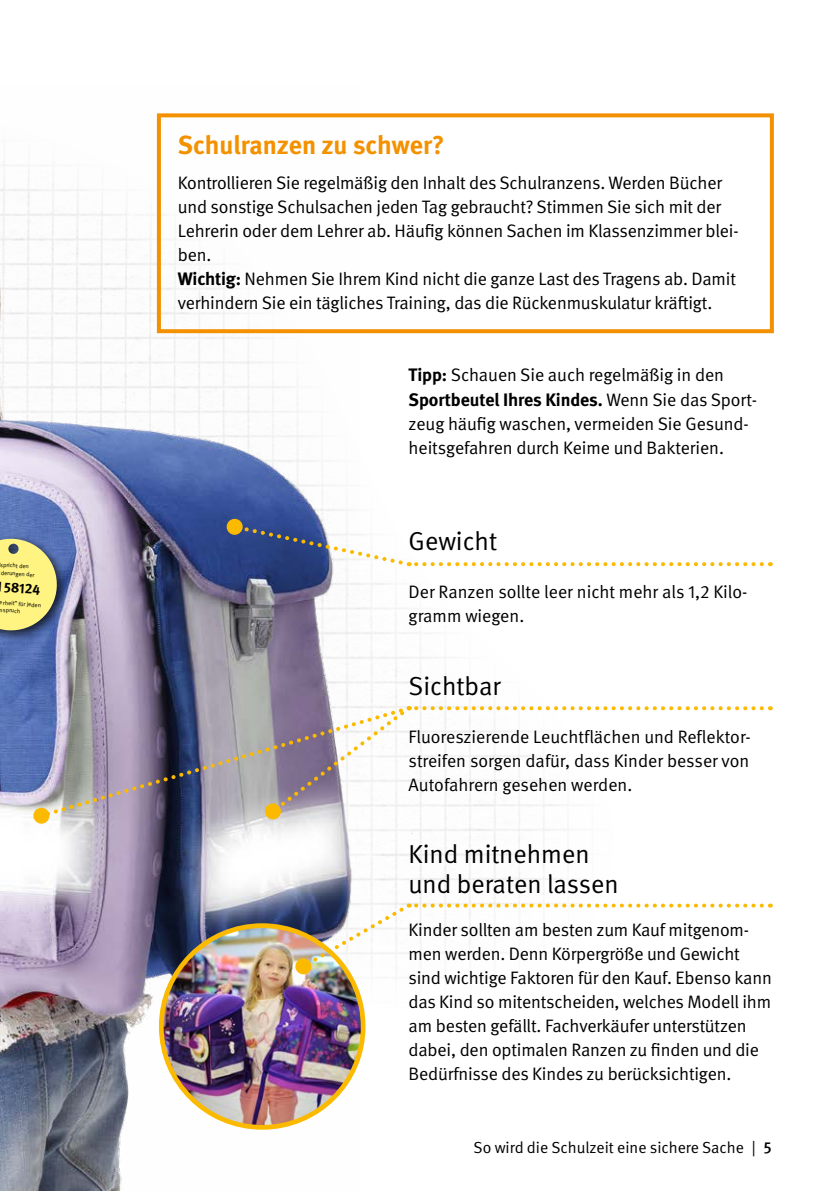
<style>
.page{position:relative;width:840px;height:1191px;background:#fff}
.page>*{position:absolute;margin:0;border:0;box-sizing:border-box;transform-origin:0 0}
._01_Überschriften_Infografik_1{font:26px/30px "DGUV Meta";color:#000}
._01_Überschriften_Ü2{font:700 26px "DGUV Meta";letter-spacing:-.005em;color:#f39100}
._02_Fließtext_Fließtext{font:18px/24px "DGUV Meta";letter-spacing:-.01em;color:#000}
.t1{font:16px "DGUV Meta";color:#000}
.t2{font:700 14px "DGUV Meta";color:#000}
.t3{font:6px/8px "DGUV Meta";color:#000}
.s1{font-weight:700}
.s2{font-weight:500}
</style>
<div class="page">
<img style="left:359px;top:333px;width:255px;height:675px">
<img style="left:0;top:113px;width:359px;height:1078px">
<div style="left:157px;top:113px;width:616px;height:220px;border:4px solid #f39100"></div>
<div style="left:0;top:533px;width:69px;height:110px;background:#000;opacity:.75"></div>
<svg style="left:0;top:537px;width:58px;height:95px;background:#d1ce82"></svg>
<svg style="left:234px;top:523px;width:527px;height:44px"></svg>
<div style="left:226px;top:519px;width:16px;height:16px;background:#fbba00;border-radius:50%"></div>
<svg style="left:40px;top:705px;width:366px;height:114px;background:#918e9d"></svg>
<svg style="left:270px;top:706px;width:491px;height:108px"></svg>
<div style="left:33px;top:807px;width:16px;height:16px;background:#fbba00;border-radius:50%"></div>
<img style="left:161px;top:925px;width:202px;height:200px">
<div style="left:159px;top:923px;width:206px;height:206px;border:5px solid #fbba00;border-radius:50%"></div>
<svg style="left:301px;top:903px;width:460px;height:66px"></svg>
<div style="left:295px;top:958px;width:16px;height:16px;background:#fbba00;border-radius:50%"></div>
<p class="t3" style="left:0;top:560px;width:37px;rotate:4deg">spricht den rderungen der</p>
<p class="t2" style="left:5px;top:578px;width:37px;rotate:4deg">58124</p>
<p class="t3" style="left:0;top:599px;width:43px;line-height:7.2px;rotate:4deg">erheit“ für jeden nspruch</p>
<h3 class="_01_Überschriften_Ü2" style="left:178px;top:129px;width:268px">Schulranzen zu schwer?</h3>
<p class="_02_Fließtext_Fließtext" style="left:178px;top:171px;width:562px">Kontrollieren Sie regelmäßig den Inhalt des Schulranzens. Werden Bücher und sonstige Schulsachen jeden Tag gebraucht? Stimmen Sie sich mit der Lehrerin oder dem Lehrer ab. Häufig können Sachen im Klassenzimmer blei&shy;ben.<br><span class="s1">Wichtig:</span> Nehmen Sie Ihrem Kind nicht die ganze Last des Tragens ab. Damit verhindern Sie ein tägliches Training, das die Rückenmuskulatur kräftigt.</p>
<p class="_02_Fließtext_Fließtext" style="left:408px;top:363px;width:349px"><span class="s1">Tipp:</span> Schauen Sie auch regelmäßig in den <span class="s1">Sportbeutel Ihres Kindes.</span> Wenn Sie das Sport&shy;zeug häufig waschen, vermeiden Sie Gesund&shy;heitsgefahren durch Keime und Bakterien.</p>
<h4 class="_01_Überschriften_Infografik_1" style="left:408px;top:527px;width:90px">Gewicht</h4>
<p class="_02_Fließtext_Fließtext" style="left:408px;top:580px;width:340px">Der Ranzen sollte leer nicht mehr als 1,2 Kilo&shy;gramm wiegen.</p>
<h4 class="_01_Überschriften_Infografik_1" style="left:408px;top:671px;width:94px">Sichtbar</h4>
<p class="_02_Fließtext_Fließtext" style="left:408px;top:725px;width:343px;text-align:justify">Fluoreszierende Leuchtflächen und Reflektor&shy;streifen sorgen dafür, dass Kinder besser von Autofahrern gesehen werden.</p>
<h4 class="_01_Überschriften_Infografik_1" style="left:408px;top:840px;width:211px">Kind mitnehmen und beraten lassen</h4>
<p class="_02_Fließtext_Fließtext" style="left:408px;top:918px;width:364px">Kinder sollten am besten zum Kauf mitgenom&shy;men werden. Denn Körpergröße und Gewicht sind wichtige Faktoren für den Kauf. Ebenso kann das Kind so mitentscheiden, welches Modell ihm am besten gefällt. Fachverkäufer unterstützen dabei, den optimalen Ranzen zu finden und die Bedürfnisse des Kindes zu berücksichtigen.</p>
<p class="t1" style="left:473px;top:1137px;width:299px">So wird die Schulzeit eine sichere Sache | <span class="s2">5</span></p>
</div>
